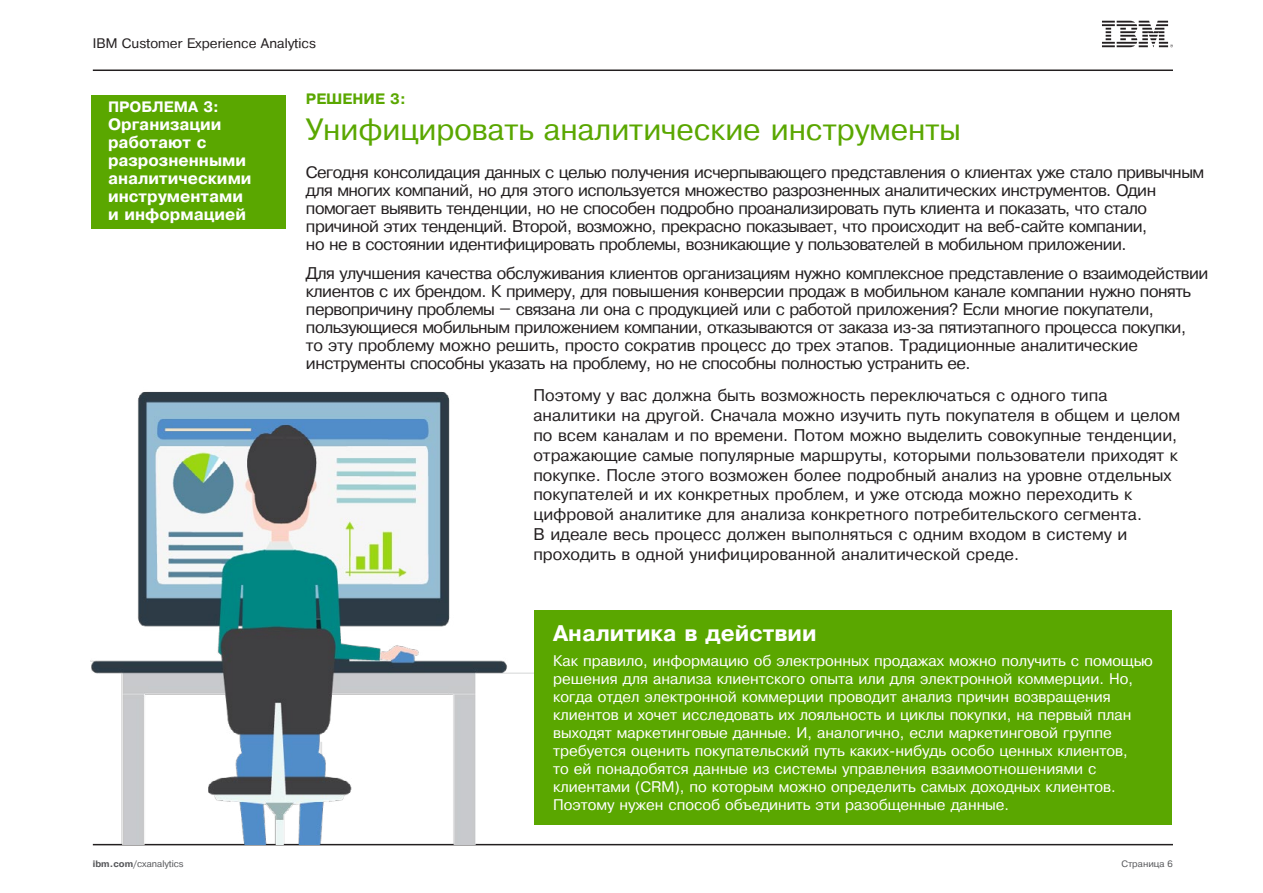
<style>
.page{position:relative;width:1263px;height:893px;background:#fff}
.page>*{position:absolute;margin:0;border:0;box-sizing:border-box;transform-origin:0 0}
.Boxbody2{font:30px "Pragmatica Plain";color:#5aa700}
.Boxhead3{font:22.5px "Pragmatica Bold Cyrillic";color:#fff}
.Body2{font:16.5px/18px "Pragmatica Plain";letter-spacing:-.03em;color:#231f20}
.Body2-2{font:16.5px/19.8px "Pragmatica Plain";color:#231f20}
.Boxbody{font:16.5px/18px "Pragmatica Bold Cyrillic";color:#fff}
.Bodywhite{font:15px/18px "Pragmatica Plain";color:#fff}
.Boxhead{font:15px "Pragmatica Bold Cyrillic";color:#fff}
.Boxhead-2{font:15px "Pragmatica Bold Cyrillic";color:#5aa700}
.t1{font:13.5px "Pragmatica Plain";color:#231f20}
.t2{font:9.3px "Pragmatica Plain";color:#57585b}
.s1{font-family:"Pragmatica Bold Cyrillic"}
</style>
<div class="page">
<svg style="left:1102px;top:21px;width:71px;height:26px"></svg>
<hr style="left:93px;top:70px;width:1080px;height:1px;background:#231f20">
<hr style="left:93px;top:844px;width:1080px;height:1px;background:#231f20">
<img style="left:91px;top:392px;width:443px;height:453px">
<div style="left:534px;top:610px;width:637px;height:214px;background:#5aa700"></div>
<div style="left:91px;top:95px;width:194px;height:133px;background:#5aa700"></div>
<p class="t1" style="left:93px;top:36px;width:225px">IBM Customer Experience Analytics</p>
<p class="Boxhead" style="left:108px;top:99px;width:113px">ПРОБЛЕМА 3:</p>
<p class="Boxbody" style="left:108px;top:116px;width:145px">Организации работают с разрозненными аналитическими инструментами и информацией</p>
<p class="Boxhead-2" style="left:306px;top:91px;width:101px">РЕШЕНИЕ 3:</p>
<p class="Boxbody2" style="left:306px;top:113px;width:656px">Унифицировать аналитические инструменты</p>
<p class="Body2" style="left:306px;top:164px;width:900px">Сегодня консолидация данных с целью получения исчерпывающего представления о клиентах уже стало привычным для многих компаний, но для этого используется множество разрозненных аналитических инструментов. Один помогает выявить тенденции, но не способен подробно проанализировать путь клиента и показать, что стало причиной этих тенденций. Второй, возможно, прекрасно показывает, что происходит на веб-сайте компании,<br>но не в состоянии идентифицировать проблемы, возникающие у пользователей в мобильном приложении.</p>
<p class="Body2" style="left:306px;top:265px;width:904px">Для улучшения качества обслуживания клиентов организациям нужно комплексное представление о взаимодействии клиентов с их брендом. К примеру, для повышения конверсии продаж в мобильном канале компании нужно понять первопричину проблемы – связана ли она с продукцией или с работой приложения? Если многие покупатели, пользующиеся мобильным приложением компании, отказываются от заказа из-за пятиэтапного процесса покупки,<br>то эту проблему можно решить, просто сократив процесс до трех этапов. Традиционные аналитические инструменты способны указать на проблему, но не способны полностью устранить ее.</p>
<p class="Body2-2" style="left:533px;top:386px;width:648px">Поэтому у вас должна быть возможность переключаться с одного типа аналитики на другой. Сначала можно изучить путь покупателя в общем и целом по всем каналам и по времени. Потом можно выделить совокупные тенденции, отражающие самые популярные маршруты, которыми пользователи приходят к покупке. После этого возможен более подробный анализ на уровне отдельных покупателей и их конкретных проблем, и уже отсюда можно переходить к цифровой аналитике для анализа конкретного потребительского сегмента.<br>В идеале весь процесс должен выполняться с одним входом в систему и проходить в одной унифицированной аналитической среде.</p>
<p class="Boxhead3" style="left:553px;top:622px;width:265px">Аналитика в действии</p>
<p class="Bodywhite" style="left:553px;top:652px;width:601px">Как правило, информацию об электронных продажах можно получить с помощью решения для анализа клиентского опыта или для электронной коммерции. Но, когда отдел электронной коммерции проводит анализ причин возвращения клиентов и хочет исследовать их лояльность и циклы покупки, на первый план выходят маркетинговые данные. И, аналогично, если маркетинговой группе требуется оценить покупательский путь каких-нибудь особо ценных клиентов,<br>то ей понадобятся данные из системы управления взаимоотношениями с клиентами (CRM), по которым можно определить самых доходных клиентов.<br>Поэтому нужен способ объединить эти разобщенные данные.</p>
<p class="t2" style="left:93px;top:859px;width:92px"><span class="s1">ibm.com</span>/cxanalytics</p>
<p class="t2" style="left:1121px;top:858px;width:53px">Страница 6</p>
</div>
